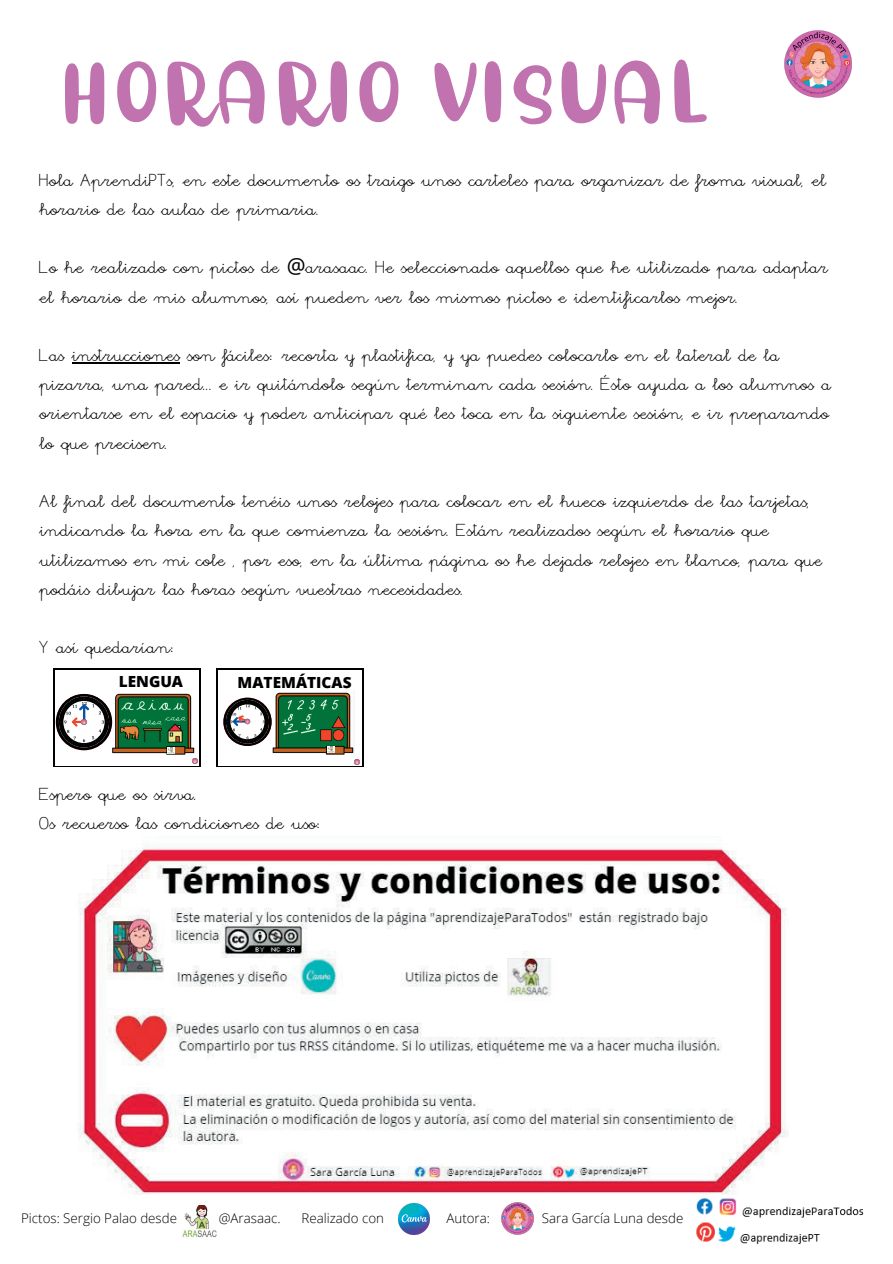
<style>
.page{position:relative;width:893px;height:1264px;background:#fff}
.page>*{position:absolute;margin:0;border:0;box-sizing:border-box;transform-origin:0 0}
.t1{font:83.85px "Bornto Shine";color:#c073af}
.t2{font:21px/29.2px "Edelfontmed Regular";color:#000}
.t3{font:800 15.3px "Open Sans";color:#000}
.t4{font:300 13.35px "Open Sans";color:#000}
.s1{font-family:"Noto Sans"}
</style>
<div class="page">
<img style="left:78px;top:844px;width:710px;height:351px">
<hr style="left:72px;top:362px;width:108px;height:1px;background:#000">
<img style="left:696px;top:1198px;width:168px;height:20px">
<img style="left:696px;top:1222px;width:124px;height:22px">
<img style="left:398px;top:1203px;width:31px;height:31px">
<img style="left:181px;top:1205px;width:36px;height:33px">
<img style="left:491px;top:1192px;width:52px;height:43px">
<svg style="left:54px;top:668px;width:147px;height:99px"></svg>
<div style="left:56px;top:670px;width:143px;height:95px;background:#fff"></div>
<img style="left:112px;top:693px;width:83px;height:62px">
<svg style="left:168px;top:747px;width:7px;height:6px"></svg>
<svg style="left:190px;top:758px;width:9px;height:8px"></svg>
<svg style="left:56px;top:694px;width:56px;height:56px"></svg>
<div style="left:216px;top:668px;width:148px;height:99px;background:linear-gradient(to bottom,#000,#000)"></div>
<div style="left:218px;top:670px;width:144px;height:95px;background:#fff"></div>
<img style="left:272px;top:692px;width:82px;height:63px">
<svg style="left:328px;top:746px;width:7px;height:6px"></svg>
<svg style="left:352px;top:759px;width:9px;height:7px"></svg>
<svg style="left:223px;top:697px;width:48px;height:49px"></svg>
<img style="left:784px;top:30px;width:68px;height:68px">
<h1 class="t1" style="left:61px;top:46px;width:651px">HORARIO VISUAL</h1>
<p class="t2" style="left:39px;top:166px;width:788px">Hola AprendiPTs, en este documento os traigo unos carteles para organizar de froma visual, el horario de las aulas de primaria.</p>
<p class="t2" style="left:39px;top:254px;width:790px">Lo he realizado con pictos de <span class="s1">@</span>arasaac. He seleccionado aquellos que he utilizado para adaptar el horario de mis alumnos, así pueden ver los mismos pictos e identificarlos mejor.</p>
<p class="t2" style="left:39px;top:342px;width:793px">Las instrucciones son fáciles: recorta y plastifica, y ya puedes colocarlo en el lateral de la pizarra, una pared... e ir quitándolo según terminan cada sesión. Ésto ayuda a los alumnos a orientarse en el espacio y poder anticipar qué les toca en la siguiente sesión, e ir preparando lo que precisen.</p>
<p class="t2" style="left:39px;top:488px;width:784px">Al final del documento tenéis unos relojes para colocar en el hueco izquierdo de las tarjetas, indicando la hora en la que comienza la sesión. Están realizados según el horario que utilizamos en mi cole , por eso, en la última página os he dejado relojes en blanco, para que podáis dibujar las horas según vuestras necesidades.</p>
<p class="t2" style="left:39px;top:634px;width:137px">Y así quedarían:</p>
<p class="t3" style="left:119px;top:670px;width:66px">LENGUA</p>
<p class="t3" style="left:238px;top:671px;width:115px">MATEMÁTICAS</p>
<p class="t2" style="left:39px;top:780px;width:284px">Espero que os sirva.<br>Os recuerso las condiciones de uso:</p>
<p class="t4" style="left:21px;top:1208px;width:157px">Pictos: Sergio Palao desde</p>
<p class="t4" style="left:219px;top:1208px;width:63px">@Arasaac.</p>
<p class="t4" style="left:301px;top:1208px;width:84px">Realizado con</p>
<p class="t4" style="left:446px;top:1208px;width:45px">Autora:</p>
<p class="t4" style="left:542px;top:1208px;width:143px">Sara García Luna desde</p>
</div>
